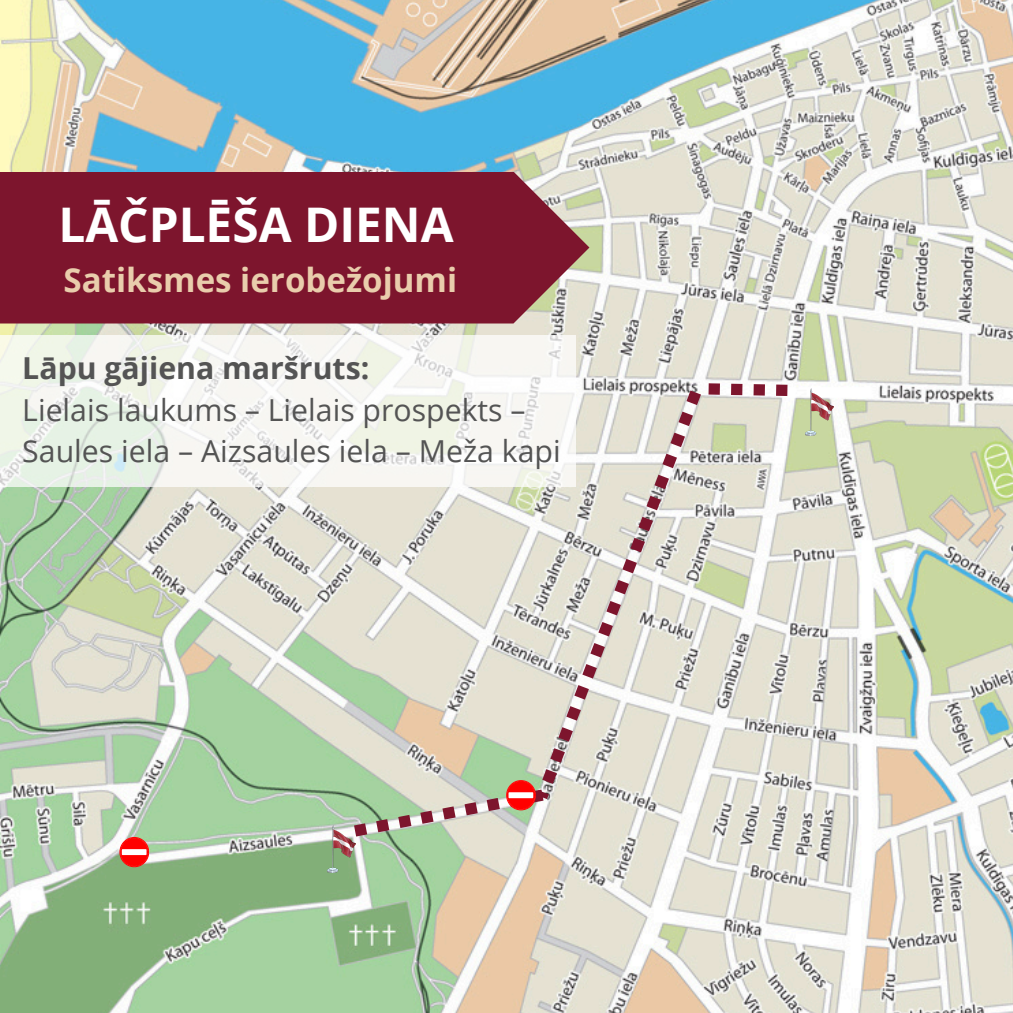
<style>
.page{position:relative;width:1013px;height:1013px;background:#fff}
.page>*{position:absolute;margin:0;border:0;box-sizing:border-box;transform-origin:0 0}
.t1{font:700 47.75px "Open Sans";color:#fff}
.t2{font:700 33.12px "Open Sans";color:#e9cdac}
.t3{font:30.25px/41.5px "Open Sans";color:#545454}
.t4{font:700 30.25px "Open Sans";color:#545454}
</style>
<div class="page">
<img style="left:0;top:0;width:1012px;height:1012px">
<svg style="left:708px;top:383px;width:79px;height:13px"></svg>
<svg style="left:536px;top:390px;width:165px;height:409px;fill:#e5e1d2"></svg>
<svg style="left:120px;top:837px;width:29px;height:30px"></svg>
<svg style="left:354px;top:780px;width:189px;height:56px;background:#c4bba9"></svg>
<img style="left:805px;top:389px;width:28px;height:47px">
<img style="left:327px;top:825px;width:28px;height:47px">
<div style="left:0;top:171px;width:589px;height:152px;background:#7d152d"></div>
<svg style="left:0;top:335px;width:575px;height:152px;fill:#f6f6f2"></svg>
<p class="t1" style="left:58px;top:191px;width:396px">LĀČPLĒŠA DIENA</p>
<p class="t2" style="left:63px;top:256px;width:395px">Satiksmes ierobežojumi</p>
<p class="t4" style="left:22px;top:347px;width:348px">Lāpu gājiena maršruts:</p>
<p class="t3" style="left:22px;top:388px;width:540px">Lielais laukums – Lielais prospekts –<br>Saules iela – Aizsaules iela – Meža kapi</p>
</div>
